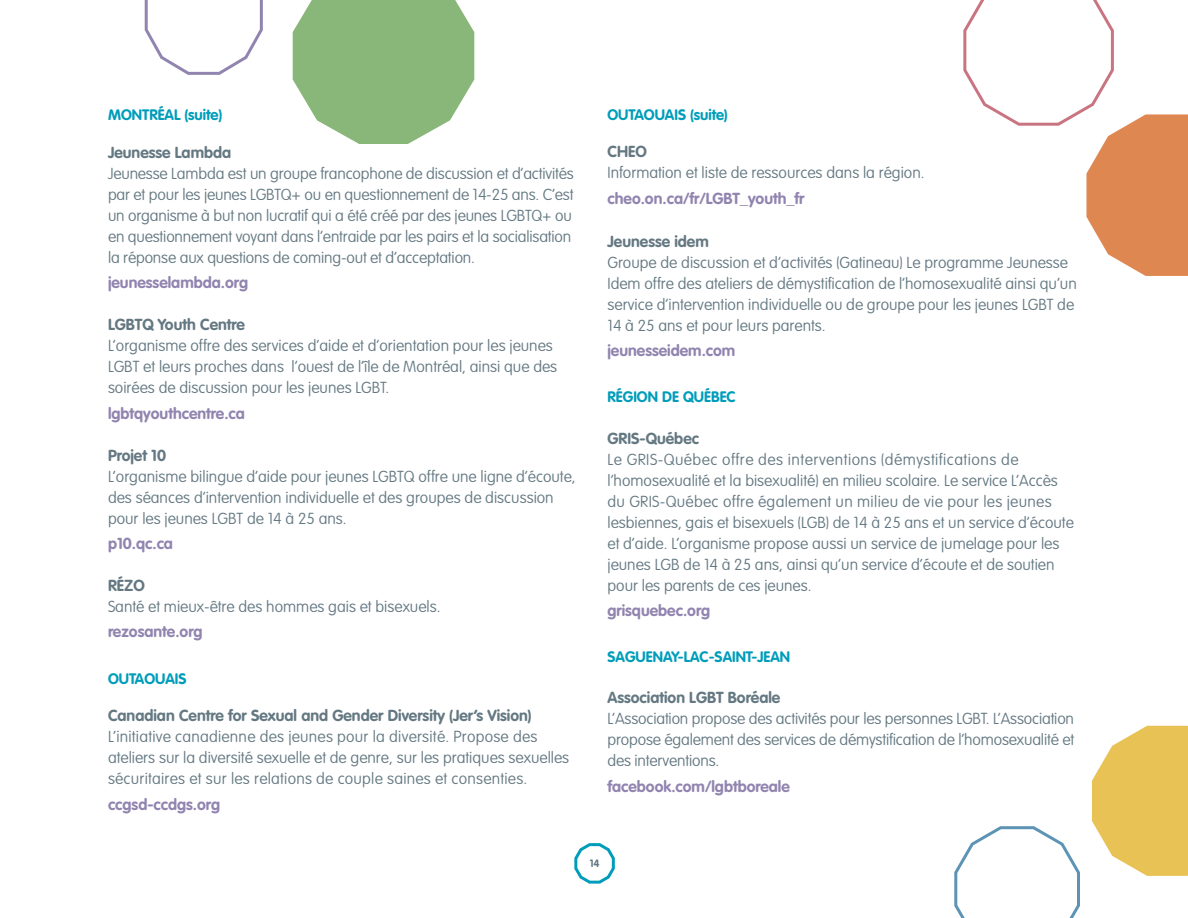
<style>
.page{position:relative;width:1188px;height:918px;background:#fff}
.page>*{position:absolute;margin:0;border:0;box-sizing:border-box;transform-origin:0 0}
.t1{font:100 15.75px/21px "VAG Rounded";color:#647882}
.t2{font:700 15.75px "VAG Rounded";color:#9185b0}
.t3{font:700 15.75px "VAG Rounded";color:#647882}
.t4{font:700 15px "VAG Rounded";color:#009dba}
.t5{font:700 10.5px "VAG Rounded";color:#647882}
</style>
<div class="page">
<svg style="left:574px;top:843px;width:41px;height:41px"></svg>
<svg style="left:954px;top:826px;width:126px;height:92px"></svg>
<svg style="left:293px;top:0;width:181px;height:144px;background:#99c08c"></svg>
<svg style="left:963px;top:0;width:225px;height:276px"></svg>
<svg style="left:1092px;top:726px;width:96px;height:150px"></svg>
<svg style="left:144px;top:0;width:119px;height:75px"></svg>
<p class="t4" style="left:108px;top:106px;width:116px">MONTRÉAL (suite)</p>
<p class="t3" style="left:108px;top:143px;width:125px">Jeunesse Lambda</p>
<p class="t1" style="left:108px;top:163px;width:467px">Jeunesse Lambda est un groupe francophone de discussion et d’activités par et pour les jeunes LGBTQ+ ou en questionnement de 14-25 ans. C’est un organisme à but non lucratif qui a été créé par des jeunes LGBTQ+ ou en questionnement voyant dans l’entraide par les pairs et la socialisation la réponse aux questions de coming-out et d’acceptation.</p>
<p class="t2" style="left:108px;top:274px;width:142px">jeunesselambda.org</p>
<p class="t3" style="left:108px;top:316px;width:139px">LGBTQ Youth Centre</p>
<p class="t1" style="left:108px;top:335px;width:451px">L’organisme offre des services d’aide et d’orientation pour les jeunes<br>LGBT et leurs proches dans l’ouest de l’île de Montréal, ainsi que des soirées de discussion pour les jeunes LGBT.</p>
<p class="t2" style="left:108px;top:404px;width:138px">lgbtqyouthcentre.ca</p>
<p class="t3" style="left:108px;top:446px;width:60px">Projet 10</p>
<p class="t1" style="left:108px;top:466px;width:469px">L’organisme bilingue d’aide pour jeunes LGBTQ offre une ligne d’écoute, des séances d’intervention individuelle et des groupes de discussion pour les jeunes LGBT de 14 à 25 ans.</p>
<p class="t2" style="left:108px;top:534px;width:67px">p10.qc.ca</p>
<p class="t3" style="left:108px;top:576px;width:38px">RÉZO</p>
<p class="t1" style="left:108px;top:596px;width:334px">Santé et mieux-être des hommes gais et bisexuels.</p>
<p class="t2" style="left:108px;top:623px;width:96px">rezosante.org</p>
<p class="t4" style="left:108px;top:670px;width:80px">OUTAOUAIS</p>
<p class="t3" style="left:108px;top:707px;width:425px">Canadian Centre for Sexual and Gender Diversity (Jer’s Vision)</p>
<p class="t1" style="left:108px;top:726px;width:463px">L’initiative canadienne des jeunes pour la diversité. Propose des ateliers sur la diversité sexuelle et de genre, sur les pratiques sexuelles sécuritaires et sur les relations de couple saines et consenties.</p>
<p class="t2" style="left:108px;top:795px;width:114px">ccgsd-ccdgs.org</p>
<p class="t4" style="left:608px;top:106px;width:122px">OUTAOUAIS (suite)</p>
<p class="t3" style="left:608px;top:143px;width:41px">CHEO</p>
<p class="t1" style="left:608px;top:162px;width:319px">Information et liste de ressources dans la région.</p>
<p class="t2" style="left:608px;top:189px;width:198px">cheo.on.ca/fr/LGBT_youth_fr</p>
<p class="t3" style="left:608px;top:232px;width:103px">Jeunesse idem</p>
<p class="t1" style="left:608px;top:252px;width:471px">Groupe de discussion et d’activités (Gatineau) Le programme Jeunesse Idem offre des ateliers de démystification de l’homosexualité ainsi qu’un service d’intervention individuelle ou de groupe pour les jeunes LGBT de 14 à 25 ans et pour leurs parents.</p>
<p class="t2" style="left:608px;top:341px;width:129px">jeunesseidem.com</p>
<p class="t4" style="left:608px;top:388px;width:130px">RÉGION DE QUÉBEC</p>
<p class="t3" style="left:608px;top:429px;width:93px">GRIS-Québec</p>
<p class="t1" style="left:608px;top:449px;width:468px">Le GRIS-Québec offre des interventions (démystifications de l’homosexualité et la bisexualité) en milieu scolaire. Le service L’Accès du GRIS-Québec offre également un milieu de vie pour les jeunes lesbiennes, gais et bisexuels (LGB) de 14 à 25 ans et un service d’écoute et d’aide. L’organisme propose aussi un service de jumelage pour les jeunes LGB de 14 à 25 ans, ainsi qu’un service d’écoute et de soutien pour les parents de ces jeunes.</p>
<p class="t2" style="left:608px;top:601px;width:104px">grisquebec.org</p>
<p class="t4" style="left:608px;top:648px;width:184px">SAGUENAY-LAC-SAINT-JEAN</p>
<p class="t3" style="left:608px;top:689px;width:174px">Association LGBT Boréale</p>
<p class="t1" style="left:608px;top:708px;width:468px;text-align:justify">L’Association propose des activités pour les personnes LGBT. L’Association propose également des services de démystification de l’homosexualité et des interventions.</p>
<p class="t2" style="left:608px;top:777px;width:184px">facebook.com/lgbtboreale</p>
<p class="t5" style="left:590px;top:857px;width:11px">14</p>
</div>
